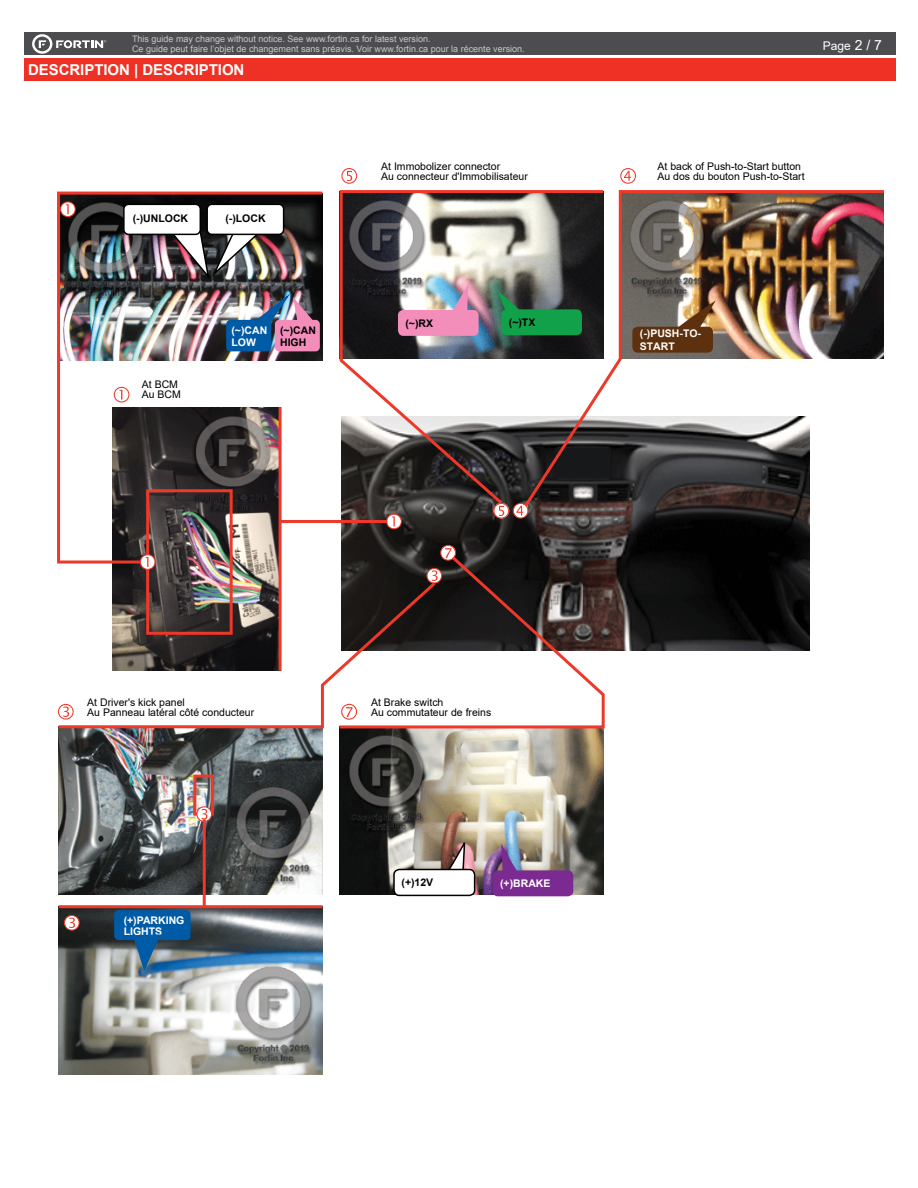
<style>
.page{position:relative;width:918px;height:1188px;background:#fff}
.page>*{position:absolute;margin:0;border:0;box-sizing:border-box;transform-origin:0 0}
.t1{font:700 15px "Arial";letter-spacing:-.005em;color:#fff}
.t2{font:12px "Arial";color:#fff}
.t3{font:10.5px/10.5px "Arial";color:#000}
.t4{font:700 10.5px/12.6px "Arial";color:#fff}
.t5{font:700 10.5px/12.6px "Arial";color:#000}
.t6{font:9px/9.8px "Arial";color:#c7c8ca}
.s1{font-size:13.95px}
</style>
<div class="page">
<div style="left:24px;top:33px;width:872px;height:22px;background:#4d4d4f"></div>
<div style="left:24px;top:58px;width:872px;height:23px;background:#ee3124"></div>
<svg style="left:32px;top:34px;width:74px;height:20px"></svg>
<img style="left:341px;top:507px;width:469px;height:143px">
<svg style="left:620px;top:168px;width:16px;height:16px"></svg>
<img style="left:113px;top:565px;width:166px;height:14px">
<img style="left:59px;top:730px;width:263px;height:164px">
<img style="left:59px;top:908px;width:263px;height:166px">
<div style="left:114px;top:910px;width:77px;height:30px;background:#005ba7;border-radius:5px"></div>
<svg style="left:133px;top:940px;width:28px;height:31px"></svg>
<div style="left:193px;top:775px;width:21px;height:41px;border:3px solid #ee3829"></div>
<svg style="left:386px;top:514px;width:16px;height:15px"></svg>
<svg style="left:64px;top:915px;width:16px;height:16px"></svg>
<svg style="left:196px;top:806px;width:16px;height:16px"></svg>
<hr style="left:59px;top:905px;width:263px;height:3px;background:#ee3829">
<hr style="left:203px;top:819px;width:3px;height:89px;background:#ee3829">
<hr style="left:279px;top:407px;width:3px;height:264px;background:#ee3829">
<hr style="left:280px;top:520px;width:107px;height:3px;background:#ee3829">
<svg style="left:58px;top:579px;width:279px;height:151px"></svg>
<img style="left:57px;top:191px;width:266px;height:374px">
<svg style="left:140px;top:554px;width:16px;height:16px"></svg>
<img style="left:528px;top:190px;width:356px;height:319px">
<svg style="left:341px;top:168px;width:16px;height:16px"></svg>
<svg style="left:493px;top:507px;width:35px;height:12px"></svg>
<svg style="left:339px;top:190px;width:267px;height:317px"></svg>
<svg style="left:440px;top:545px;width:16px;height:8px"></svg>
<img style="left:340px;top:730px;width:263px;height:164px">
<svg style="left:337px;top:553px;width:269px;height:177px"></svg>
<div style="left:276px;top:321px;width:43px;height:30px;background:#f38dba;border-radius:4px"></div>
<div style="left:275px;top:320px;width:45px;height:31px;border:2px solid #f38dba;border-radius:4px"></div>
<div style="left:227px;top:321px;width:43px;height:30px;background:#005ba7;border-radius:4px"></div>
<div style="left:226px;top:320px;width:45px;height:31px;border:2px solid #005ba7;border-radius:4px"></div>
<img style="left:248px;top:290px;width:70px;height:38px">
<svg style="left:452px;top:283px;width:17px;height:27px"></svg>
<svg style="left:497px;top:290px;width:24px;height:22px"></svg>
<div style="left:398px;top:310px;width:81px;height:26px;background:#f38dba;border-radius:5px"></div>
<div style="left:501px;top:309px;width:81px;height:26px;background:#10a14a;border-radius:5px"></div>
<svg style="left:447px;top:843px;width:19px;height:26px"></svg>
<svg style="left:501px;top:844px;width:17px;height:26px"></svg>
<div style="left:394px;top:869px;width:81px;height:26px;background:#fff;border-radius:5px"></div>
<div style="left:393px;top:869px;width:82px;height:27px;border:2px solid #000;border-radius:5px"></div>
<div style="left:493px;top:870px;width:80px;height:26px;background:#7a2a90;border-radius:5px"></div>
<p class="t6" style="left:132px;top:34px;width:394px">This guide may change without notice. See www.fortin.ca for latest version.<br>Ce guide peut faire l’objet de changement sans préavis. Voir www.fortin.ca pour la récente version.</p>
<h1 class="t1" style="left:28px;top:59px;width:218px">DESCRIPTION | DESCRIPTION</h1>
<p class="t5" style="left:133px;top:212px;width:57px">(-)UNLOCK</p>
<p class="t5" style="left:225px;top:212px;width:42px">(-)LOCK</p>
<p class="t3" style="left:142px;top:379px;width:41px">At BCM<br>Au BCM</p>
<p class="t4" style="left:231px;top:324px;width:37px">(~)CAN<br>LOW</p>
<p class="t5" style="left:280px;top:324px;width:37px">(~)CAN<br>HIGH</p>
<p class="t3" style="left:381px;top:161px;width:148px">At Immobolizer connector<br>Au connecteur d'Immobilisateur</p>
<p class="t5" style="left:405px;top:317px;width:29px">(~)RX</p>
<p class="t5" style="left:509px;top:316px;width:28px">(~)TX</p>
<p class="t2" style="left:823px;top:38px;width:61px">Page <span class="s1">2 / 7</span></p>
<p class="t3" style="left:658px;top:161px;width:149px">At back of Push-to-Start button<br>Au dos du bouton Push-to-Start</p>
<p class="t4" style="left:640px;top:327px;width:63px">(-)PUSH-TO-<br>START</p>
<p class="t3" style="left:87px;top:697px;width:168px">At Driver's kick panel<br>Au Panneau latéral côté conducteur</p>
<p class="t4" style="left:124px;top:915px;width:62px;line-height:10.5px">(+)PARKING<br>LIGHTS</p>
<p class="t3" style="left:371px;top:697px;width:122px">At Brake switch<br>Au commutateur de freins</p>
<p class="t5" style="left:402px;top:876px;width:33px">(+)12V</p>
<p class="t4" style="left:500px;top:877px;width:52px">(+)BRAKE</p>
</div>
